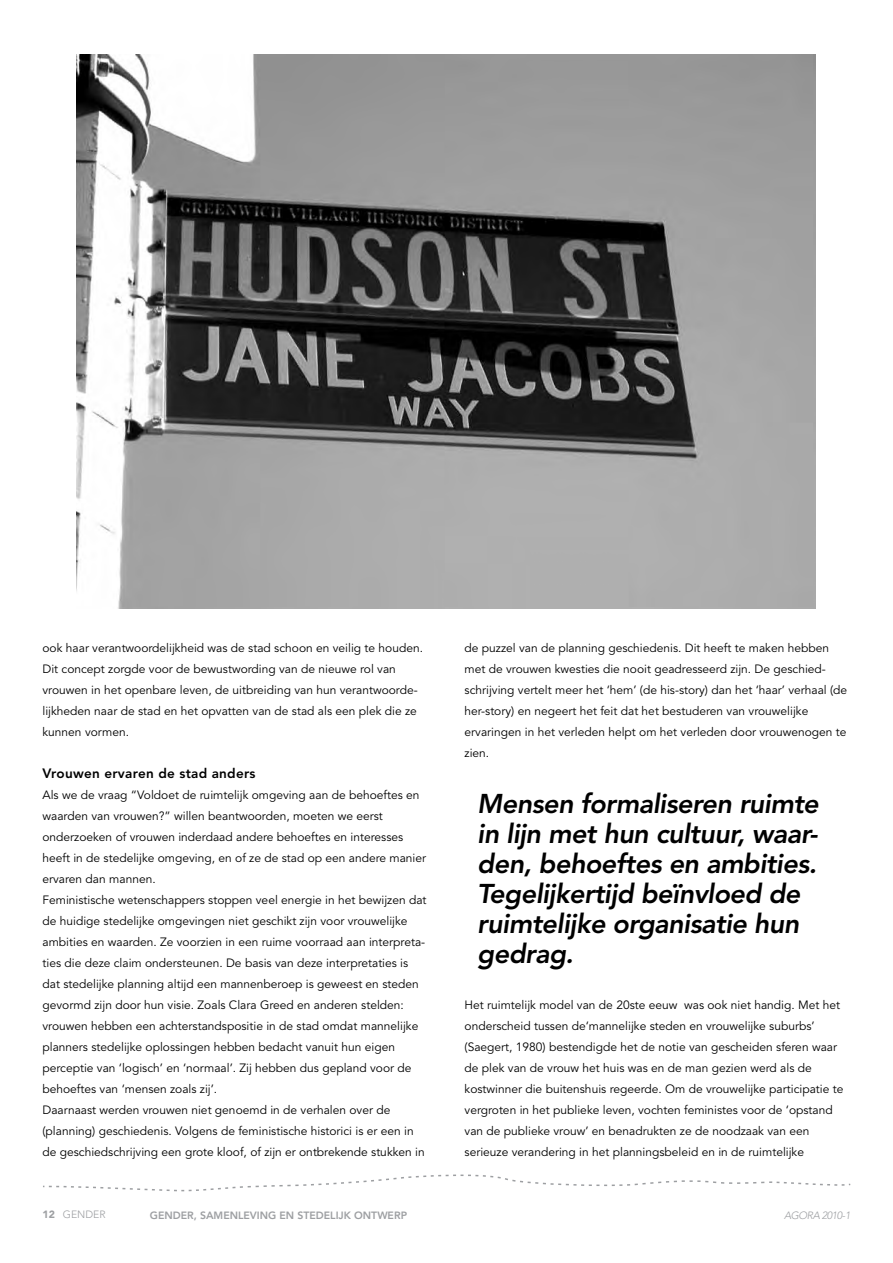
<style>
.page{position:relative;width:893px;height:1263px;background:#fff}
.page>*{position:absolute;margin:0;border:0;box-sizing:border-box;transform-origin:0 0}
.t1{font:italic 800 27px/30px "Avenir LT Std";letter-spacing:-.02em;color:#000}
.t2{font:800 13.5px "Avenir LT Std";letter-spacing:.02em;color:#000}
.t3{font:12px/21px "Avenir LT Std";color:#000}
.t4{font:800 10.5px "Avenir LT Std";color:#9d9fa2}
.t5{font:italic 300 10.5px "Avenir LT Std";letter-spacing:-.04em;color:#9d9fa2}
.t6{font:300 10.5px "Avenir LT Std";color:#9d9fa2}
.s1{font-weight:900}
</style>
<div class="page">
<svg style="left:43px;top:1174px;width:808px;height:18px"></svg>
<img style="left:76px;top:54px;width:740px;height:555px">
<p class="t3" style="left:43px;top:637px;width:382px">ook haar verantwoordelijkheid was de stad schoon en veilig te houden.<br>Dit concept zorgde voor de bewustwording van de nieuwe rol van vrouwen in het openbare leven, de uitbreiding van hun verantwoorde&shy;lijkheden naar de stad en het opvatten van de stad als een plek die ze kunnen vormen.</p>
<p class="t2" style="left:43px;top:765px;width:215px">VROUWEN ERVAREN DE STAD ANDERS</p>
<p class="t3" style="left:43px;top:784px;width:385px">Als we de vraag “Voldoet de ruimtelijk omgeving aan de behoeftes en waarden van vrouwen?” willen beantwoorden, moeten we eerst onderzoeken of vrouwen inderdaad andere behoeftes en interesses heeft in de stedelijke omgeving, en of ze de stad op een andere manier ervaren dan mannen.<br>Feministische wetenschappers stoppen veel energie in het bewijzen dat de huidige stedelijke omgevingen niet geschikt zijn voor vrouwelijke ambities en waarden. Ze voorzien in een ruime voorraad aan interpreta&shy;ties die deze claim ondersteunen. De basis van deze interpretaties is dat stedelijke planning altijd een mannenberoep is geweest en steden gevormd zijn door hun visie. Zoals Clara Greed en anderen stelden: vrouwen hebben een achterstandspositie in de stad omdat mannelijke planners stedelijke oplossingen hebben bedacht vanuit hun eigen perceptie van ‘logisch’ en ‘normaal’. Zij hebben dus gepland voor de behoeftes van ‘mensen zoals zij’.<br>Daarnaast werden vrouwen niet genoemd in de verhalen over de (planning) geschiedenis. Volgens de feministische historici is er een in de geschiedschrijving een grote kloof, of zijn er ontbrekende stukken in</p>
<p class="t3" style="left:465px;top:637px;width:384px">de puzzel van de planning geschiedenis. Dit heeft te maken hebben met de vrouwen kwesties die nooit geadresseerd zijn. De geschied&shy;schrijving vertelt meer het ‘hem’ (de his-story) dan het ‘haar’ verhaal (de her-story) en negeert het feit dat het bestuderen van vrouwelijke ervaringen in het verleden helpt om het verleden door vrouwenogen te zien.</p>
<h1 class="t1" style="left:477px;top:789px;width:343px">Mensen formaliseren ruimte in lijn met hun cultuur, waar&shy;den, behoeftes en ambities.<br>Tegelijkertijd beïnvloed de ruimtelijke organisatie hun gedrag.</h1>
<p class="t3" style="left:465px;top:994px;width:380px">Het ruimtelijk model van de 20ste eeuw was ook niet handig. Met het onderscheid tussen de‘mannelijke steden en vrouwelijke suburbs’ (Saegert, 1980) bestendigde het de notie van gescheiden sferen waar de plek van de vrouw het huis was en de man gezien werd als de kostwinner die buitenshuis regeerde. Om de vrouwelijke participatie te vergroten in het publieke leven, vochten feministes voor de ‘opstand van de publieke vrouw’ en benadrukten ze de noodzaak van een serieuze verandering in het planningsbeleid en in de ruimtelijke</p>
<p class="t6" style="left:43px;top:1209px;width:65px"><span class="s1">12</span> GENDER</p>
<p class="t4" style="left:150px;top:1209px;width:17px">GENDER</p>
<p class="t4" style="left:194px;top:1209px;width:15px">, SAMENLEVING</p>
<p class="t4" style="left:280px;top:1209px;width:25px">EN STEDELIJK</p>
<p class="t4" style="left:354px;top:1209px;width:9px">ONTWERP</p>
<p class="t5" style="left:784px;top:1209px;width:68px">AGORA 2010-1</p>
</div>
